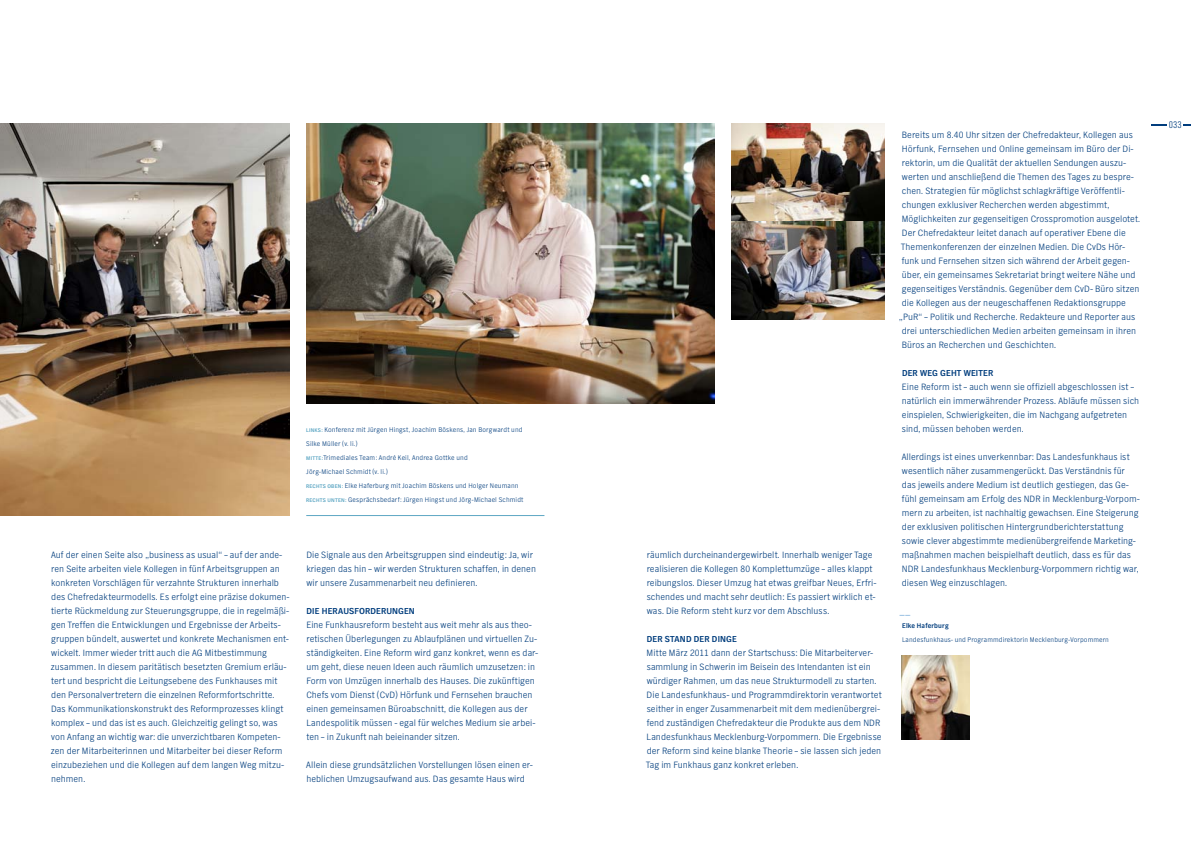
<style>
.page{position:relative;width:1191px;height:842px;background:#fff}
.page>*{position:absolute;margin:0;border:0;box-sizing:border-box;transform-origin:0 0}
.t1{font:300 10px "NDR Sans Cond";color:#013d7d}
.t2{font:300 9.5px/14px "NDR Sans";letter-spacing:.005em;color:#013d7d}
.t3{font:300 9.5px "NDR Sans";color:#448dcb}
.t4{font:700 9px "NDR Sans";letter-spacing:.015em;color:#013d7d}
.t5{font:300 7px/14px "NDR Sans";letter-spacing:.025em;color:#013d7d}
.t6{font:700 7px "NDR Sans";color:#013d7d}
.s1{font-weight:700;font-size:5.5px;color:#5ea7c4}
</style>
<div class="page">
<img style="left:306px;top:124px;width:408px;height:279px">
<img style="left:731px;top:124px;width:153px;height:98px">
<img style="left:731px;top:222px;width:153px;height:98px">
<img style="left:0;top:124px;width:289px;height:392px">
<hr style="left:306px;top:515px;width:238px;height:1px;background:#5ea7c4">
<svg style="left:1151px;top:124px;width:16px;height:2px"></svg>
<svg style="left:1183px;top:124px;width:8px;height:2px"></svg>
<img style="left:901px;top:656px;width:68px;height:84px">
<p class="t5" style="left:306px;top:422px;width:219px"><span class="s1">LINKS:</span> Konferenz mit Jürgen Hingst, Joachim Böskens, Jan Borgwardt und Silke Müller (v. li.)<br><span class="s1">MITTE:</span>Trimediales Team: André Keil, Andrea Gottke und<br>Jörg-Michael Schmidt (v. li.)<br><span class="s1">RECHTS OBEN:</span> Elke Haferburg mit Joachim Böskens und Holger Neumann <span class="s1">RECHTS UNTEN:</span> Gesprächsbedarf: Jürgen Hingst und Jörg-Michael Schmidt</p>
<p class="t2" style="left:51px;top:547px;width:240px">Auf der einen Seite also „business as usual“ – auf der ande&shy;ren Seite arbeiten viele Kollegen in fünf Arbeitsgruppen an konkreten Vorschlägen für verzahnte Strukturen innerhalb des Chefredakteurmodells. Es erfolgt eine präzise dokumen&shy;tierte Rückmeldung zur Steuerungsgruppe, die in regelmäßi&shy;gen Treffen die Entwicklungen und Ergebnisse der Arbeits&shy;gruppen bündelt, auswertet und konkrete Mechanismen ent&shy;wickelt. Immer wieder tritt auch die AG Mitbestimmung zusammen. In diesem paritätisch besetzten Gremium erläu&shy;tert und bespricht die Leitungsebene des Funkhauses mit den Personalvertretern die einzelnen Reformfortschritte.<br>Das Kommunikationskonstrukt des Reformprozesses klingt komplex – und das ist es auch. Gleichzeitig gelingt so, was von Anfang an wichtig war: die unverzichtbaren Kompeten&shy;zen der Mitarbeiterinnen und Mitarbeiter bei dieser Reform einzubeziehen und die Kollegen auf dem langen Weg mitzu&shy;nehmen.</p>
<p class="t2" style="left:306px;top:547px;width:231px">Die Signale aus den Arbeitsgruppen sind eindeutig: Ja, wir kriegen das hin – wir werden Strukturen schaffen, in denen wir unsere Zusammenarbeit neu definieren.</p>
<p class="t4" style="left:306px;top:606px;width:110px">DIE HERAUSFORDERUNGEN</p>
<p class="t2" style="left:306px;top:617px;width:233px">Eine Funkhausreform besteht aus weit mehr als aus theo&shy;retischen Überlegungen zu Ablaufplänen und virtuellen Zu&shy;ständigkeiten. Eine Reform wird ganz konkret, wenn es dar&shy;um geht, diese neuen Ideen auch räumlich umzusetzen: in Form von Umzügen innerhalb des Hauses. Die zukünftigen Chefs vom Dienst (CvD) Hörfunk und Fernsehen brauchen einen gemeinsamen Büroabschnitt, die Kollegen aus der Landespolitik müssen - egal für welches Medium sie arbei&shy;ten – in Zukunft nah beieinander sitzen.</p>
<p class="t2" style="left:306px;top:757px;width:228px">Allein diese grundsätzlichen Vorstellungen lösen einen er&shy;heblichen Umzugsaufwand aus. Das gesamte Haus wird</p>
<p class="t2" style="left:646px;top:547px;width:231px">räumlich durcheinandergewirbelt. Innerhalb weniger Tage realisieren die Kollegen 80 Komplettumzüge – alles klappt reibungslos. Dieser Umzug hat etwas greifbar Neues, Erfri&shy;schendes und macht sehr deutlich: Es passiert wirklich et&shy;was. Die Reform steht kurz vor dem Abschluss.</p>
<p class="t4" style="left:647px;top:634px;width:91px">DER STAND DER DINGE</p>
<p class="t2" style="left:646px;top:645px;width:237px">Mitte März 2011 dann der Startschuss: Die Mitarbeiterver&shy;sammlung in Schwerin im Beisein des Intendanten ist ein würdiger Rahmen, um das neue Strukturmodell zu starten.<br>Die Landesfunkhaus- und Programmdirektorin verantwortet seither in enger Zusammenarbeit mit dem medienübergrei&shy;fend zuständigen Chefredakteur die Produkte aus dem NDR Landesfunkhaus Mecklenburg-Vorpommern. Die Ergebnisse der Reform sind keine blanke Theorie – sie lassen sich jeden Tag im Funkhaus ganz konkret erleben.</p>
<p class="t2" style="left:899px;top:127px;width:242px">Bereits um 8.40 Uhr sitzen der Chefredakteur, Kollegen aus Hörfunk, Fernsehen und Online gemeinsam im Büro der Di&shy;rektorin, um die Qualität der aktuellen Sendungen auszu&shy;werten und anschließend die Themen des Tages zu bespre&shy;chen. Strategien für möglichst schlagkräftige Veröffentli&shy;chungen exklusiver Recherchen werden abgestimmt, Möglichkeiten zur gegenseitigen Crosspromotion ausgelotet.<br>Der Chefredakteur leitet danach auf operativer Ebene die Themenkonferenzen der einzelnen Medien. Die CvDs Hör&shy;funk und Fernsehen sitzen sich während der Arbeit gegen&shy;über, ein gemeinsames Sekretariat bringt weitere Nähe und gegenseitiges Verständnis. Gegenüber dem CvD- Büro sitzen die Kollegen aus der neugeschaffenen Redaktionsgruppe „PuR“ – Politik und Recherche. Redakteure und Reporter aus drei unterschiedlichen Medien arbeiten gemeinsam in ihren Büros an Recherchen und Geschichten.</p>
<p class="t4" style="left:902px;top:368px;width:93px">DER WEG GEHT WEITER</p>
<p class="t2" style="left:902px;top:379px;width:239px">Eine Reform ist – auch wenn sie offiziell abgeschlossen ist – natürlich ein immerwährender Prozess. Abläufe müssen sich einspielen, Schwierigkeiten, die im Nachgang aufgetreten sind, müssen behoben werden.</p>
<p class="t2" style="left:901px;top:449px;width:239px">Allerdings ist eines unverkennbar: Das Landesfunkhaus ist wesentlich näher zusammengerückt. Das Verständnis für das jeweils andere Medium ist deutlich gestiegen, das Ge&shy;fühl gemeinsam am Erfolg des NDR in Mecklenburg-Vorpom&shy;mern zu arbeiten, ist nachhaltig gewachsen. Eine Steigerung der exklusiven politischen Hintergrundberichterstattung sowie clever abgestimmte medienübergreifende Marketing&shy;maßnahmen machen beispielhaft deutlich, dass es für das NDR Landesfunkhaus Mecklenburg-Vorpommern richtig war, diesen Weg einzuschlagen.</p>
<p class="t3" style="left:899px;top:605px;width:12px">__</p>
<p class="t6" style="left:902px;top:621px;width:48px">ELKE HAFERBURG</p>
<p class="t5" style="left:902px;top:632px;width:208px">Landesfunkhaus- und Programmdirektorin Mecklenburg-Vorpommern</p>
<p class="t1" style="left:1168px;top:119px;width:15px">033</p>
</div>
